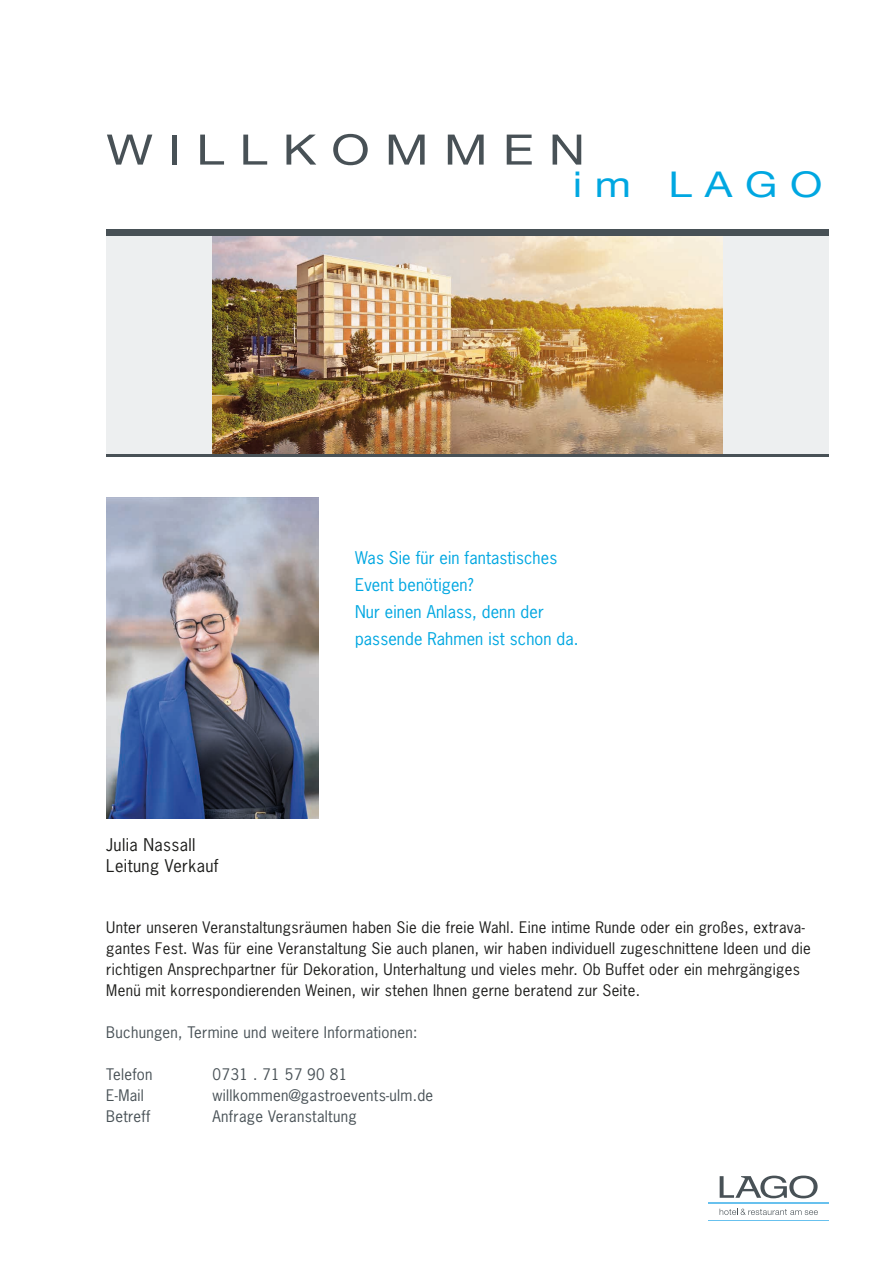
<style>
.page{position:relative;width:893px;height:1263px;background:#fff}
.page>*{position:absolute;margin:0;border:0;box-sizing:border-box;transform-origin:0 0}
.t1{font:42px "Helvetica Neue";letter-spacing:.3em;color:#485156;scale:1.2 1}
.t2{font:35.4px "Helvetica Neue";letter-spacing:.3em;color:#00a7e1;scale:1.2 1}
.t3{font:16.5px/27px "News Gothic Std";letter-spacing:.005em;color:#00a7e1}
.t4{font:16.5px/21px "News Gothic Std";letter-spacing:.025em;color:#1d1d1b}
.t5{font:15px/21px "News Gothic Std";letter-spacing:.02em;color:#1d1d1b}
.t6{font:15px "News Gothic Std";letter-spacing:.02em;color:#485156}
</style>
<div class="page">
<svg style="left:720px;top:1209px;width:98px;height:6px"></svg>
<svg style="left:720px;top:1175px;width:98px;height:23px"></svg>
<hr style="left:708px;top:1202px;width:121px;height:2px;background:#68c1ee">
<hr style="left:708px;top:1220px;width:121px;height:1px;background:#68c1ee">
<div style="left:106px;top:231px;width:723px;height:224px;background:#edeff0"></div>
<img style="left:213px;top:236px;width:510px;height:218px">
<div style="left:106px;top:230px;width:723px;height:6px;background:#485156"></div>
<hr style="left:106px;top:454px;width:723px;height:2px;background:#485156">
<img style="left:106px;top:498px;width:213px;height:320px">
<h1 class="t1" style="left:106px;top:119px;width:400px">WILLKOMMEN</h1>
<h2 class="t2" style="left:573px;top:159px;width:210px">im LAGO</h2>
<p class="t4" style="left:106px;top:834px;width:114px">Julia Nassall<br>Leitung Verkauf</p>
<p class="t3" style="left:355px;top:544px;width:225px">Was Sie für ein fantastisches<br>Event benötigen?<br>Nur einen Anlass, denn der passende Rahmen ist schon da.</p>
<p class="t5" style="left:106px;top:917px;width:706px">Unter unseren Veranstaltungsräumen haben Sie die freie Wahl. Eine intime Runde oder ein großes, extrava&shy;gantes Fest. Was für eine Veranstaltung Sie auch planen, wir haben individuell zugeschnittene Ideen und die richtigen Ansprechpartner für Dekoration, Unterhaltung und vieles mehr. Ob Buffet oder ein mehrgängiges Menü mit korrespondierenden Weinen, wir stehen Ihnen gerne beratend zur Seite.</p>
<p class="t6" style="left:106px;top:1023px;width:313px">Buchungen, Termine und weitere Informationen:</p>
<p class="t6" style="left:106px;top:1065px;width:48px">Telefon</p>
<p class="t6" style="left:213px;top:1065px;width:136px">0731 . 71 57 90 81</p>
<p class="t6" style="left:106px;top:1086px;width:39px">E-Mail</p>
<p class="t6" style="left:213px;top:1086px;width:222px">willkommen@gastroevents-ulm.de</p>
<p class="t6" style="left:106px;top:1107px;width:46px">Betreff</p>
<p class="t6" style="left:213px;top:1107px;width:146px">Anfrage Veranstaltung</p>
</div>
